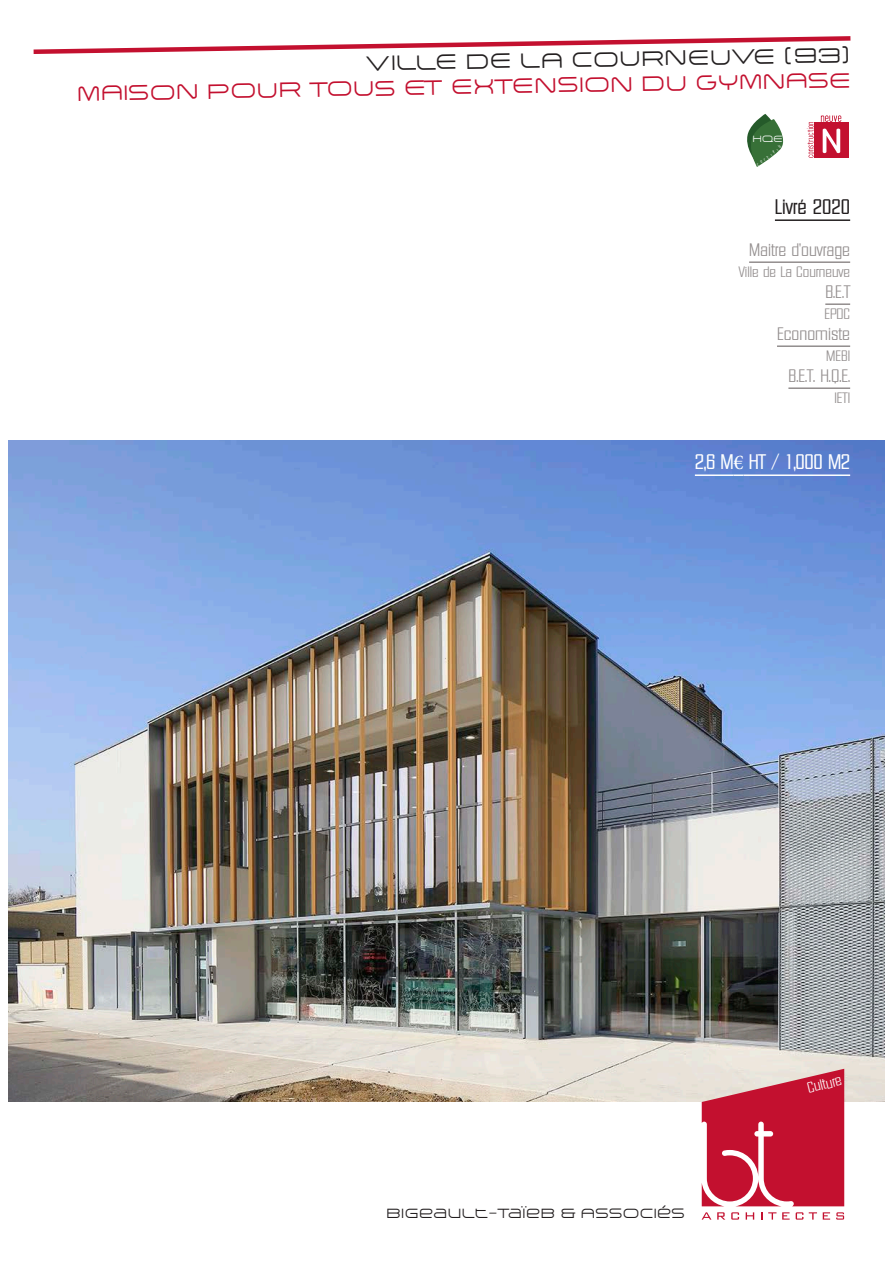
<style>
.page{position:relative;width:893px;height:1263px;background:#fff}
.page>*{position:absolute;margin:0;border:0;box-sizing:border-box;transform-origin:0 0}
.t1{font:300 21px "Arkitech";color:#c3102f}
.t2{font:300 21px "Arkitech";color:#231f20}
.t3{font:21px "Facet";letter-spacing:-.02em;color:#fff}
.t4{font:21px "Facet";color:#231f20}
.en_dessous_puce{font:300 18px "Facet";color:#928d8d}
.en_dessous_puce-2{font:300 15px "Facet";color:#928d8d}
.t5{font:300 15px "Facet";color:#fff}
.t6{font:300 13.5px "Arkitech";color:#231f20}
.t7{font:300 9.15px "Arkitech";color:#fff}
.s1{font-family:"Minion Pro"}
</style>
<div class="page">
<img style="left:9px;top:440px;width:875px;height:662px">
<svg style="left:702px;top:1069px;width:142px;height:137px;background:#cc3d54"></svg>
<svg style="left:702px;top:1212px;width:9px;height:7px"></svg>
<svg style="left:717px;top:1212px;width:8px;height:7px"></svg>
<svg style="left:731px;top:1212px;width:8px;height:7px"></svg>
<svg style="left:746px;top:1212px;width:8px;height:7px"></svg>
<svg style="left:761px;top:1212px;width:15px;height:7px"></svg>
<svg style="left:782px;top:1212px;width:8px;height:7px"></svg>
<svg style="left:796px;top:1212px;width:7px;height:7px"></svg>
<svg style="left:809px;top:1212px;width:8px;height:7px"></svg>
<svg style="left:823px;top:1212px;width:7px;height:7px"></svg>
<svg style="left:836px;top:1212px;width:8px;height:7px"></svg>
<div style="left:814px;top:123px;width:35px;height:35px;background:#c3102f"></div>
<svg style="left:807px;top:122px;width:6px;height:36px"></svg>
<svg style="left:821px;top:115px;width:20px;height:7px"></svg>
<svg style="left:823px;top:129px;width:17px;height:24px"></svg>
<svg style="left:33px;top:36px;width:818px;height:18px"></svg>
<hr style="left:775px;top:219px;width:75px;height:2px;background:#231f20">
<hr style="left:749px;top:261px;width:101px;height:2px;background:#928d8d">
<hr style="left:825px;top:303px;width:25px;height:2px;background:#928d8d">
<hr style="left:777px;top:345px;width:73px;height:2px;background:#928d8d">
<hr style="left:788px;top:387px;width:62px;height:2px;background:#928d8d">
<hr style="left:695px;top:474px;width:38px;height:2px;background:#fff">
<svg style="left:733px;top:474px;width:10px;height:2px"></svg>
<hr style="left:743px;top:474px;width:107px;height:2px;background:#fff">
<svg style="left:747px;top:114px;width:37px;height:53px"></svg>
<p class="t2" style="left:366px;top:49px;width:486px;rotate:-1deg">VILLE DE LA COURNEUVE (93)</p>
<p class="t1" style="left:76px;top:79px;width:776px;rotate:-1deg">MAISON POUR TOUS ET EXTENSION DU GYMNASE</p>
<p class="t7" style="left:752px;top:133px;width:32px">HQE</p>
<p class="t4" style="left:775px;top:196px;width:77px">Livré 2020</p>
<p class="en_dessous_puce" style="left:749px;top:240px;width:103px">Maitre d’ouvrage</p>
<p class="en_dessous_puce-2" style="left:739px;top:264px;width:113px">Ville de La Courneuve</p>
<p class="en_dessous_puce" style="left:825px;top:282px;width:26px">B.E.T</p>
<p class="en_dessous_puce-2" style="left:824px;top:306px;width:27px">EPDC</p>
<p class="en_dessous_puce" style="left:777px;top:324px;width:75px">Economiste</p>
<p class="en_dessous_puce-2" style="left:826px;top:348px;width:25px">MEBI</p>
<p class="en_dessous_puce" style="left:788px;top:366px;width:63px">B.E.T. H.Q.E.</p>
<p class="en_dessous_puce-2" style="left:834px;top:390px;width:17px">IETI</p>
<p class="t3" style="left:695px;top:451px;width:157px">2,6 M<span class="s1">€</span> HT / 1,000 M2</p>
<p class="t6" style="left:386px;top:1204px;width:300px">BIGEAULT-TAÏEB &amp; ASSOCIÉS</p>
<p class="t5" style="left:806px;top:1080px;width:36px;rotate:-14deg">Culture</p>
</div>
